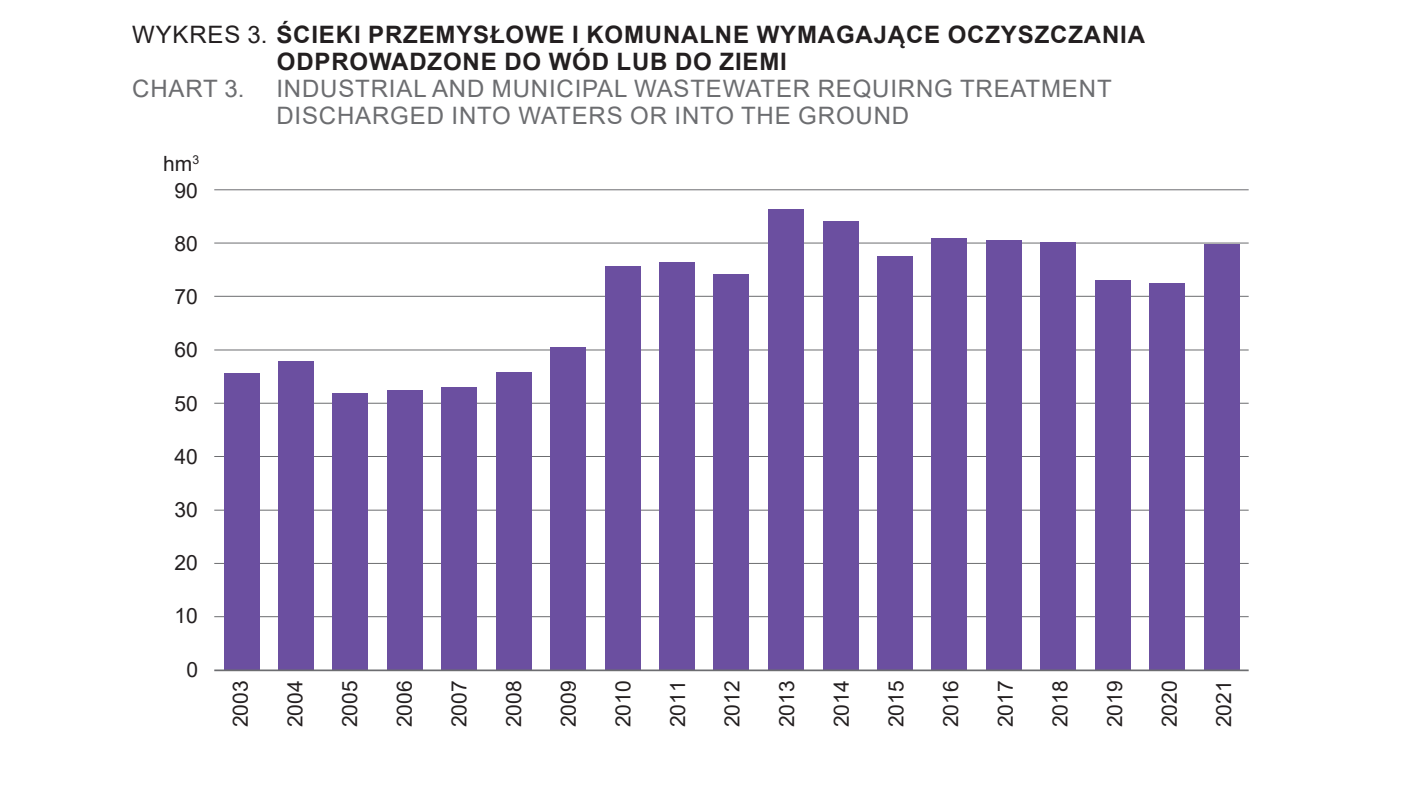
<style>
.page{position:relative;width:1412px;height:793px;background:#fff}
.page>*{position:absolute;margin:0;border:0;box-sizing:border-box;transform-origin:0 0}
.t1{font:24px/27px "Arial";letter-spacing:.035em;color:#6c6d70}
.t2{font:700 24px/27px "Arial";letter-spacing:.035em;color:#231f20}
.t3{font:21px "Arial";color:#231f20}
.s1{font-weight:400}
</style>
<div class="page">
<hr style="left:214px;top:189px;width:1034px;height:1px;background:#6c6d70">
<hr style="left:214px;top:243px;width:1034px;height:1px;background:#6c6d70">
<hr style="left:214px;top:296px;width:1034px;height:1px;background:#6c6d70">
<hr style="left:214px;top:349px;width:1034px;height:1px;background:#6c6d70">
<hr style="left:214px;top:403px;width:1034px;height:1px;background:#6c6d70">
<hr style="left:214px;top:456px;width:1034px;height:1px;background:#6c6d70">
<hr style="left:214px;top:510px;width:1034px;height:1px;background:#6c6d70">
<hr style="left:214px;top:563px;width:1034px;height:1px;background:#6c6d70">
<hr style="left:214px;top:616px;width:1034px;height:1px;background:#6c6d70">
<div style="left:224px;top:373px;width:35px;height:297px;background:#6b4fa0"></div>
<div style="left:278px;top:361px;width:36px;height:309px;background:#6b4fa0"></div>
<div style="left:333px;top:393px;width:35px;height:277px;background:#6b4fa0"></div>
<div style="left:387px;top:390px;width:35px;height:280px;background:#6b4fa0"></div>
<div style="left:441px;top:387px;width:36px;height:283px;background:#6b4fa0"></div>
<div style="left:496px;top:372px;width:35px;height:298px;background:#6b4fa0"></div>
<div style="left:550px;top:347px;width:36px;height:323px;background:#6b4fa0"></div>
<div style="left:605px;top:266px;width:35px;height:404px;background:#6b4fa0"></div>
<div style="left:659px;top:262px;width:36px;height:408px;background:#6b4fa0"></div>
<div style="left:714px;top:274px;width:35px;height:396px;background:#6b4fa0"></div>
<div style="left:768px;top:210px;width:36px;height:460px;background:#6b4fa0"></div>
<div style="left:823px;top:222px;width:35px;height:448px;background:#6b4fa0"></div>
<div style="left:877px;top:256px;width:35px;height:414px;background:#6b4fa0"></div>
<div style="left:931px;top:238px;width:36px;height:432px;background:#6b4fa0"></div>
<div style="left:986px;top:240px;width:35px;height:430px;background:#6b4fa0"></div>
<div style="left:1040px;top:242px;width:36px;height:428px;background:#6b4fa0"></div>
<div style="left:1095px;top:281px;width:35px;height:389px;background:#6b4fa0"></div>
<div style="left:1149px;top:283px;width:36px;height:387px;background:#6b4fa0"></div>
<div style="left:1204px;top:244px;width:35px;height:426px;background:#6b4fa0"></div>
<hr style="left:214px;top:669px;width:1034px;height:2px;background:#6c6d70">
<p class="t2" style="left:277px;top:21px;width:869px;text-indent:-145px"><span class="s1">WYKRES 3.</span> ŚCIEKI PRZEMYSŁOWE I KOMUNALNE WYMAGAJĄCE OCZYSZCZANIA<br>ODPROWAD</p>
<p class="t2" style="left:428px;top:48px;width:142px">ZONE DO WÓD</p>
<p class="t2" style="left:616px;top:48px;width:172px">LUB DO ZIEMI</p>
<p class="t1" style="left:132px;top:75px;width:114px">CHART 3.</p>
<p class="t1" style="left:276px;top:75px;width:837px">INDUSTRIAL AND MUNICIPAL WASTEWATER REQUIRNG TREATMENT<br>DISCHARGED INTO WATERS OR INTO THE GROUND</p>
<p class="t3" style="left:163px;top:149px;width:37px">hm<sup>3</sup></p>
<p class="t3" style="left:174px;top:176px;width:25px">90</p>
<p class="t3" style="left:174px;top:229px;width:25px">80</p>
<p class="t3" style="left:174px;top:282px;width:25px">70</p>
<p class="t3" style="left:174px;top:336px;width:25px">60</p>
<p class="t3" style="left:174px;top:389px;width:25px">50</p>
<p class="t3" style="left:174px;top:442px;width:25px">40</p>
<p class="t3" style="left:174px;top:495px;width:25px">30</p>
<p class="t3" style="left:174px;top:548px;width:25px">20</p>
<p class="t3" style="left:174px;top:601px;width:25px">10</p>
<p class="t3" style="left:187px;top:655px;width:13px">0</p>
<p class="t3" style="left:226px;top:727px;width:48px;rotate:-90deg">2003</p>
<p class="t3" style="left:281px;top:727px;width:48px;rotate:-90deg">2004</p>
<p class="t3" style="left:335px;top:727px;width:48px;rotate:-90deg">2005</p>
<p class="t3" style="left:390px;top:727px;width:48px;rotate:-90deg">2006</p>
<p class="t3" style="left:445px;top:727px;width:48px;rotate:-90deg">2007</p>
<p class="t3" style="left:499px;top:727px;width:48px;rotate:-90deg">2008</p>
<p class="t3" style="left:554px;top:727px;width:48px;rotate:-90deg">2009</p>
<p class="t3" style="left:608px;top:727px;width:48px;rotate:-90deg">2010</p>
<p class="t3" style="left:663px;top:727px;width:48px;rotate:-90deg">2011</p>
<p class="t3" style="left:718px;top:727px;width:48px;rotate:-90deg">2012</p>
<p class="t3" style="left:772px;top:727px;width:48px;rotate:-90deg">2013</p>
<p class="t3" style="left:827px;top:727px;width:48px;rotate:-90deg">2014</p>
<p class="t3" style="left:881px;top:727px;width:48px;rotate:-90deg">2015</p>
<p class="t3" style="left:936px;top:727px;width:48px;rotate:-90deg">2016</p>
<p class="t3" style="left:991px;top:727px;width:48px;rotate:-90deg">2017</p>
<p class="t3" style="left:1045px;top:727px;width:48px;rotate:-90deg">2018</p>
<p class="t3" style="left:1100px;top:727px;width:48px;rotate:-90deg">2019</p>
<p class="t3" style="left:1155px;top:727px;width:48px;rotate:-90deg">2020</p>
<p class="t3" style="left:1209px;top:727px;width:48px;rotate:-90deg">2021</p>
</div>
